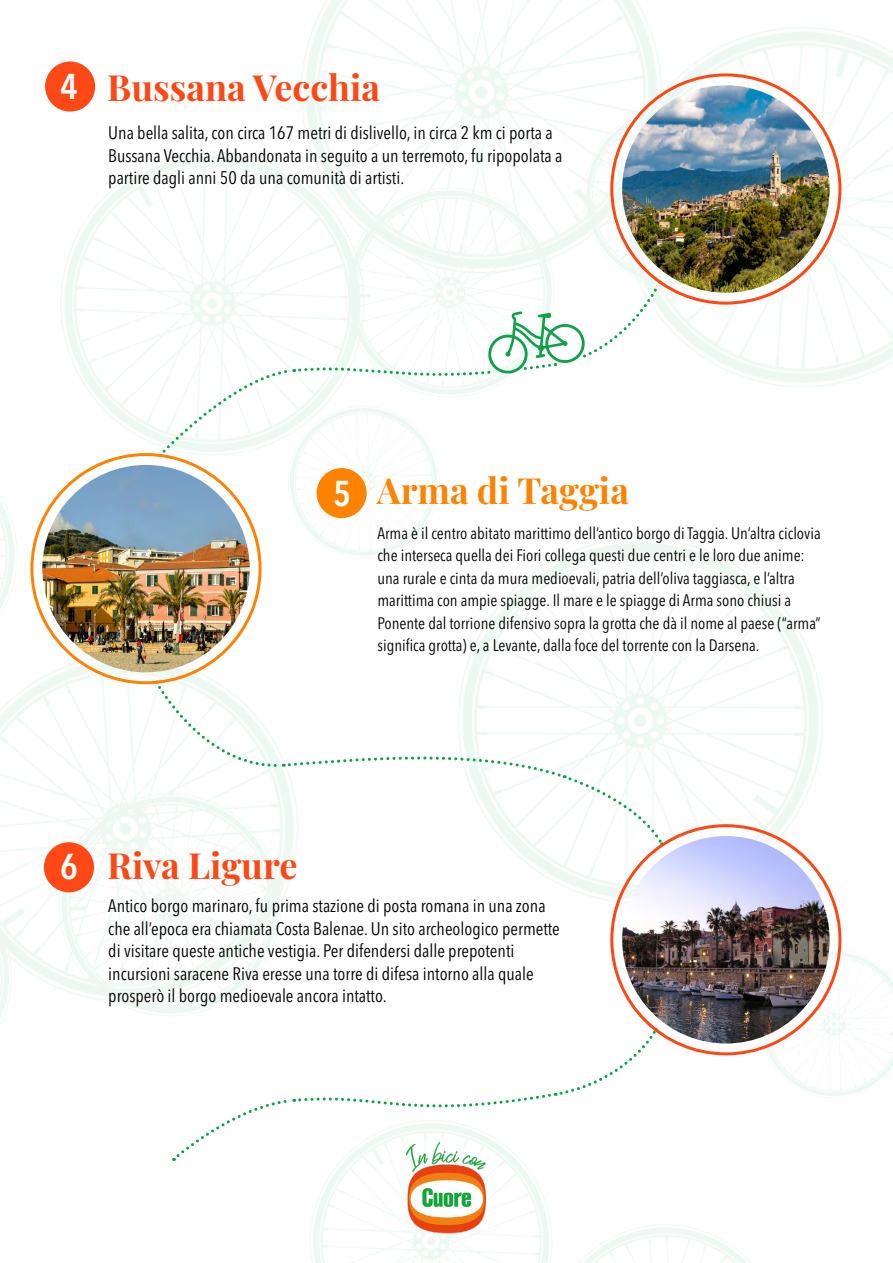
<style>
.page{position:relative;width:893px;height:1263px;background:#fff}
.page>*{position:absolute;margin:0;border:0;box-sizing:border-box;transform-origin:0 0}
.t1{font:36px "Playfair Display";color:#fe4815}
.t2{font:36px "Playfair Display";color:#ff8300}
.t3{font:600 condensed 35.7px "Avenir Next LT Pro";color:#fff}
.t4{font:condensed 18px/22.5px "Avenir Next LT Pro";color:#000}
.t5{font:condensed 16.5px/22.5px "Avenir Next LT Pro";color:#000}
</style>
<div class="page">
<img style="left:0;top:0;width:893px;height:1263px">
<img style="left:622px;top:85px;width:208px;height:208px;border-radius:104px">
<svg style="left:173px;top:1028px;width:485px;height:133px"></svg>
<svg style="left:155px;top:681px;width:509px;height:164px"></svg>
<img style="left:622px;top:836px;width:208px;height:207px;border-radius:104px">
<img style="left:42px;top:465px;width:208px;height:207px;border-radius:104px">
<div style="left:45px;top:61px;width:50px;height:51px;background:#fe4815;border-radius:50%"></div>
<div style="left:44px;top:842px;width:50px;height:50px;background:#fe4815;border-radius:50%"></div>
<div style="left:317px;top:468px;width:50px;height:50px;background:#ff8300;border-radius:50%"></div>
<svg style="left:160px;top:281px;width:502px;height:176px"></svg>
<img style="left:397px;top:1138px;width:99px;height:96px">
<h2 class="t3" style="left:60px;top:65px;width:19px">4</h2>
<h1 class="t1" style="left:107px;top:59px;width:274px">Bussana Vecchia</h1>
<p class="t4" style="left:108px;top:121px;width:456px">Una bella salita, con circa 167 metri di dislivello, in circa 2 km ci porta a<br>Bussana Vecchia. Abbandonata in seguito a un terremoto, fu ripopolata a partire dagli anni 50 da una comunità di artisti.</p>
<h2 class="t3" style="left:333px;top:472px;width:19px">5</h2>
<h1 class="t2" style="left:377px;top:462px;width:254px">Arma di Taggia</h1>
<p class="t5" style="left:377px;top:521px;width:445px">Arma è il centro abitato marittimo dell’antico borgo di Taggia. Un’altra ciclovia che interseca quella dei Fiori collega questi due centri e le loro due anime: una rurale e cinta da mura medioevali, patria dell’oliva taggiasca, e l’altra marittima con ampie spiagge. Il mare e le spiagge di Arma sono chiusi a Ponente dal torrione difensivo sopra la grotta che dà il nome al paese (“arma” significa grotta) e, a Levante, dalla foce del torrente con la Darsena.</p>
<h2 class="t3" style="left:60px;top:845px;width:19px">6</h2>
<h1 class="t1" style="left:107px;top:837px;width:192px">Riva Ligure</h1>
<p class="t4" style="left:108px;top:894px;width:453px">Antico borgo marinaro, fu prima stazione di posta romana in una zona che all’epoca era chiamata Costa Balenae. Un sito archeologico permette di visitare queste antiche vestigia. Per difendersi dalle prepotenti incursioni saracene Riva eresse una torre di difesa intorno alla quale prosperò il borgo medioevale ancora intatto.</p>
</div>
